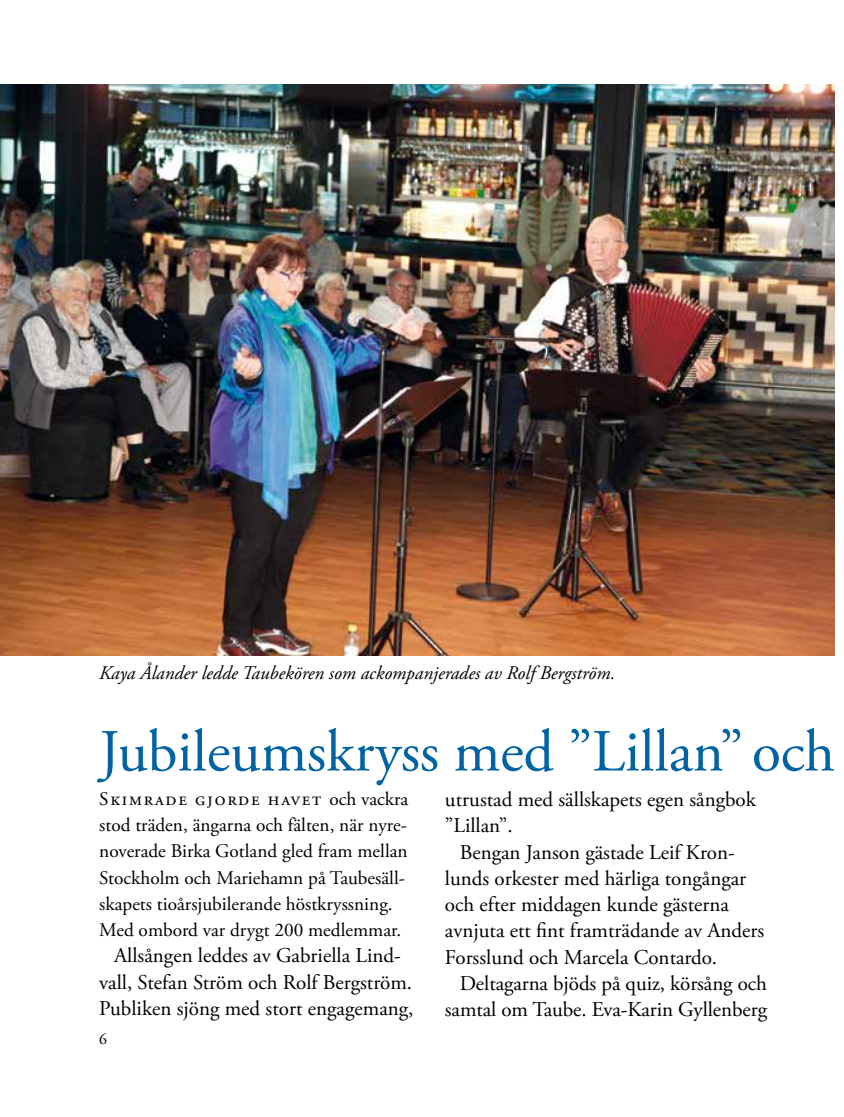
<style>
.page{position:relative;width:844px;height:1117px;background:#fff}
.page>*{position:absolute;margin:0;border:0;box-sizing:border-box;transform-origin:0 0}
.t1{font:59.5px "Adobe Garamond Pro";letter-spacing:-.005em;color:#0063a3}
.t2{font:21px/26.2px "Adobe Garamond Pro";letter-spacing:-.005em;color:#000}
.t3{font:19.25px/26.2px "Adobe Garamond Pro";color:#000}
.t4{font:italic 19.25px "Adobe Garamond Pro";color:#000}
.t5{font:15.75px "Adobe Garamond Pro";color:#000}
</style>
<div class="page">
<img style="left:0;top:84px;width:833px;height:571px">
<p class="t4" style="left:99px;top:661px;width:517px">Kaya Ålander ledde Taubekören som ackompanjerades av Rolf Bergström.</p>
<h1 class="t1" style="left:99px;top:715px;width:736px">Jubileumskryss med ”Lillan” och</h1>
<p class="t3" style="left:99px;top:786px;width:311px">Skimrade gjorde havet och vackra stod träden, ängarna och fälten, när nyre&shy;noverade Birka Gotland gled fram mellan Stockholm och Mariehamn på Taubesäll&shy;skapets tioårsjubilerande höstkryssning.<br>Med ombord var drygt 200 medlemmar.</p>
<p class="t2" style="left:99px;top:943px;width:315px;text-align:center">Allsången leddes av Gabriella Lind&shy;vall, Stefan Ström och Rolf Bergström.<br>Publiken sjöng med stort engagemang,</p>
<p class="t5" style="left:99px;top:1029px;width:9px">6</p>
<p class="t2" style="left:445px;top:786px;width:313px">utrustad med sällskapets egen sångbok ”Lillan”.</p>
<p class="t2" style="left:445px;top:839px;width:321px;text-indent:15px">Bengan Janson gästade Leif Kron&shy;lunds orkester med härliga tongångar och efter middagen kunde gästerna avnjuta ett fint framträdande av Anders Forsslund och Marcela Contardo.</p>
<p class="t2" style="left:445px;top:970px;width:324px;text-align:right">Deltagarna bjöds på quiz, körsång och samtal om Taube. Eva-Karin Gyllenberg</p>
</div>
